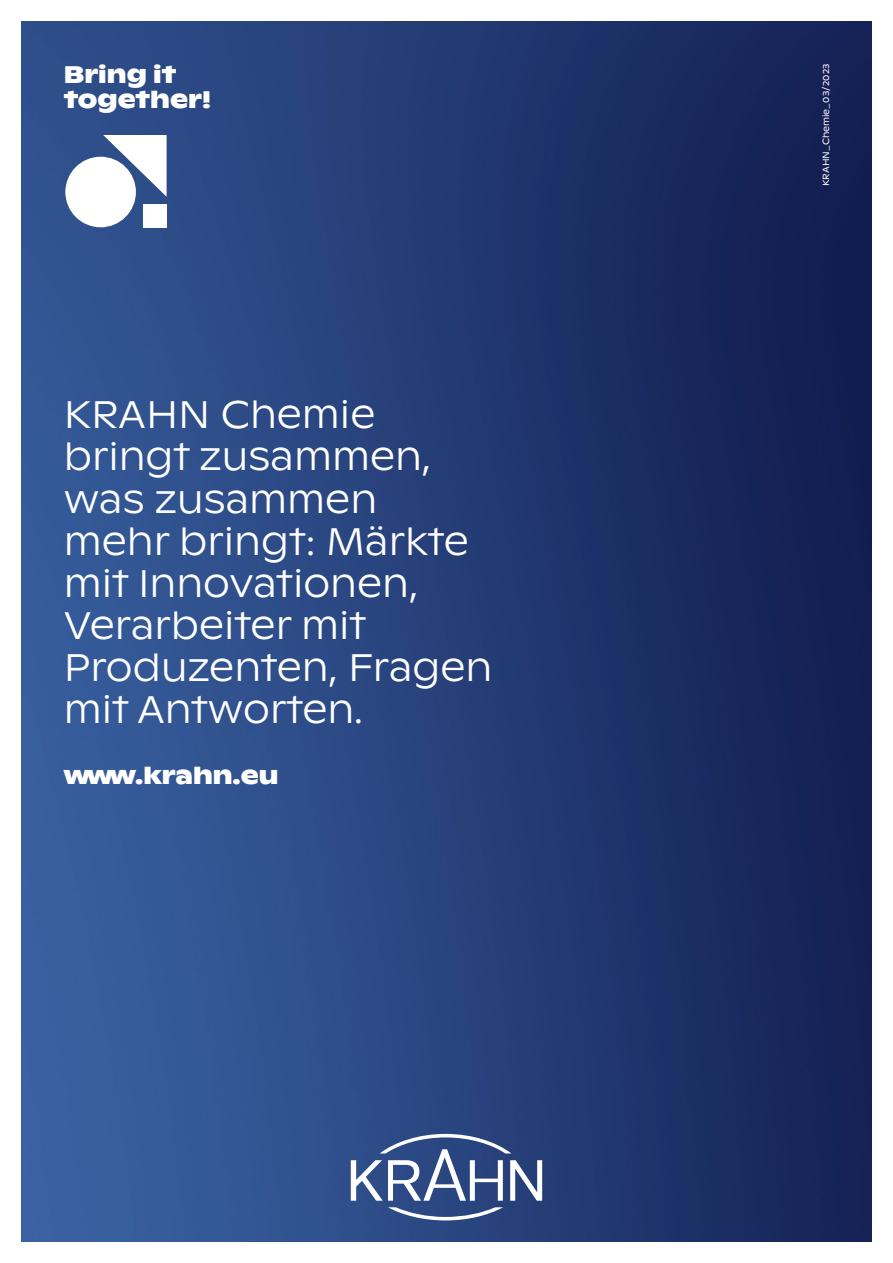
<style>
.page{position:relative;width:893px;height:1263px;background:#fff}
.page>*{position:absolute;margin:0;border:0;box-sizing:border-box;transform-origin:0 0}
.t1{font:300 38.25px/42px "ABC Ginto Nord";color:#fff}
.t2{font:700 24px/25.5px "ABC Ginto Nord";color:#fff}
.t3{font:9px "ABC Ginto Nord";color:#fff}
</style>
<div class="page">
<img style="left:21px;top:21px;width:851px;height:1221px">
<div style="left:65px;top:157px;width:71px;height:70px;background:#fff;border-radius:50%"></div>
<div style="left:143px;top:204px;width:24px;height:23px;background:#fff"></div>
<svg style="left:103px;top:135px;width:64px;height:62px"></svg>
<svg style="left:388px;top:1207px;width:115px;height:13px"></svg>
<svg style="left:351px;top:1134px;width:191px;height:67px"></svg>
<p class="t2" style="left:64px;top:61px;width:149px">Bring it together!</p>
<p class="t3" style="left:821px;top:186px;width:124px;rotate:-90deg">KRAHN_Chemie_03/ 2023</p>
<p class="t1" style="left:64px;top:394px;width:430px">KRAHN Chemie bringt zusammen, was zusammen mehr bringt: Märkte mit Innovationen,<br>Verarbeiter mit<br>Produzenten, Fragen mit Antworten.</p>
<p class="t2" style="left:64px;top:763px;width:216px">www.krahn.eu</p>
</div>
